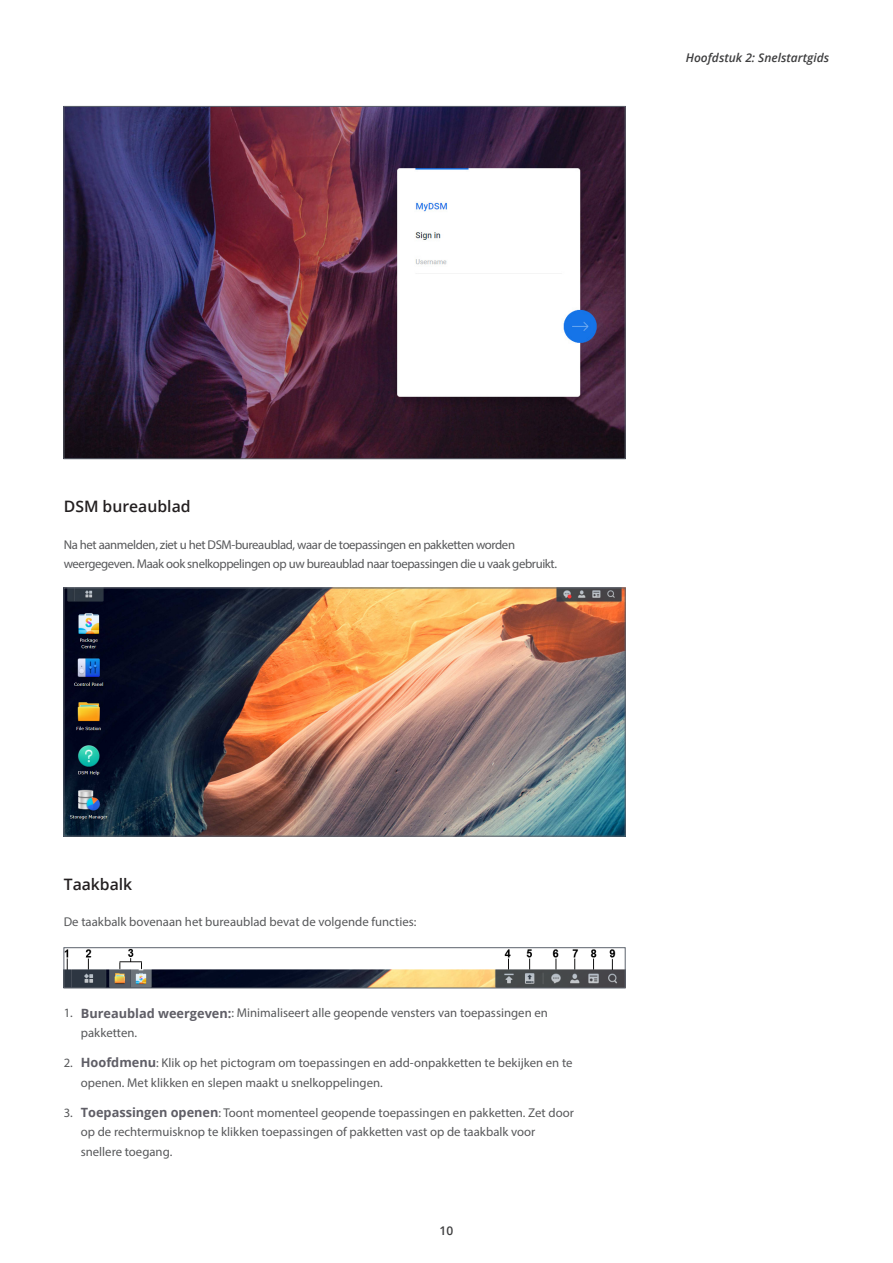
<style>
.page{position:relative;width:893px;height:1263px;background:#fff}
.page>*{position:absolute;margin:0;border:0;box-sizing:border-box;transform-origin:0 0}
.t1{font:600 15.75px "Open Sans";color:#231f20}
.Content{font:12.75px/19.5px "Myriad Pro";color:#57585a}
.Content-2{font:12.75px/19.5px "Myriad Pro";letter-spacing:-.03em;color:#57585a}
.t2{font:italic 600 12px "Open Sans";color:#3e3e3f}
.t3{font:600 12px "Open Sans";color:#3e3e3f}
.s1{font-family:"Open Sans";font-weight:700;color:#5f5e66}
</style>
<div class="page">
<img style="left:66px;top:108px;width:557px;height:349px">
<img style="left:66px;top:590px;width:557px;height:244px">
<div style="left:64px;top:588px;width:561px;height:248px;border:1px solid #5c626c"></div>
<img style="left:66px;top:949px;width:557px;height:37px">
<div style="left:64px;top:947px;width:561px;height:41px;border:1px solid #5c626c"></div>
<p class="t2" style="left:686px;top:49px;width:145px">Hoofdstuk 2: Snelstartgids</p>
<h3 class="t1" style="left:64px;top:496px;width:128px">DSM bureaublad</h3>
<p class="Content-2" style="left:64px;top:535px;width:495px">Na het aanmelden, ziet u het DSM-bureaublad, waar de toepassingen en pakketten worden weergegeven. Maak ook snelkoppelingen op uw bureaublad naar toepassingen die u vaak gebruikt.</p>
<h3 class="t1" style="left:64px;top:873px;width:70px">Taakbalk</h3>
<p class="Content" style="left:64px;top:912px;width:354px">De taakbalk bovenaan het bureaublad bevat de volgende functies:</p>
<p class="Content" style="left:81px;top:1003px;width:469px;text-indent:-17px">1. <span class="s1">Bureaublad weergeven:</span>: Minimaliseert alle geopende vensters van toepassingen en pakketten.</p>
<p class="Content" style="left:81px;top:1053px;width:493px;text-indent:-17px">2. <span class="s1">Hoofdmenu</span>: Klik op het pictogram om toepassingen en add-onpakketten te bekijken en te openen. Met klikken en slepen maakt u snelkoppelingen.</p>
<p class="Content" style="left:81px;top:1102px;width:495px;text-indent:-17px">3. <span class="s1">Toepassingen openen</span>: Toont momenteel geopende toepassingen en pakketten. Zet door op de rechtermuisknop te klikken toepassingen of pakketten vast op de taakbalk voor snellere toegang.</p>
<p class="t3" style="left:440px;top:1223px;width:15px">10</p>
</div>
